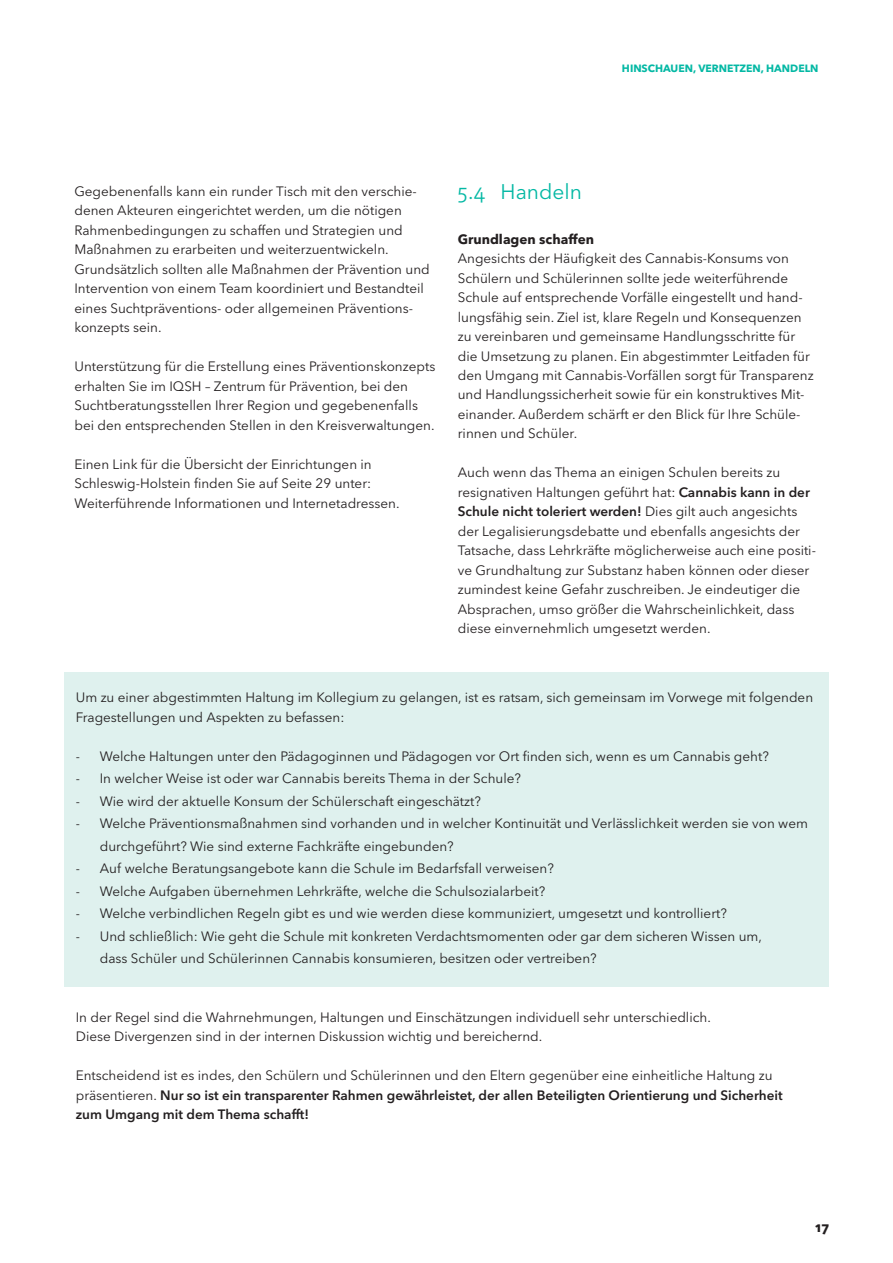
<style>
.page{position:relative;width:893px;height:1263px;background:#fff}
.page>*{position:absolute;margin:0;border:0;box-sizing:border-box;transform-origin:0 0}
.t1{font:21px "Avenir Next LT Pro";color:#03b8a4}
.t2{font:13.5px/19.5px "Avenir Next LT Pro";color:#231f20}
.t3{font:600 13.5px/19.5px "Avenir Next LT Pro";color:#231f20}
.t4{font:700 13.5px "Avenir Next LT Pro";color:#231f20}
.t5{font:700 10.5px "Avenir Next LT Pro";color:#03b8a4}
.s1{font-weight:600}
.s2{font-weight:400}
</style>
<div class="page">
<div style="left:64px;top:672px;width:765px;height:314px;background:#dff1ee"></div>
<p class="t5" style="left:622px;top:62px;width:198px">HINSCHAUEN, VERNETZEN, HANDELN</p>
<p class="t2" style="left:74px;top:181px;width:357px">Gegebenenfalls kann ein runder Tisch mit den verschie&shy;denen Akteuren eingerichtet werden, um die nötigen Rahmenbedingungen zu schaffen und Strategien und Maßnahmen zu erarbeiten und weiterzuentwickeln.<br>Grundsätzlich sollten alle Maßnahmen der Prävention und Intervention von einem Team koordiniert und Bestandteil eines Suchtpräventions- oder allgemeinen Präventions&shy;konzepts sein.</p>
<p class="t2" style="left:74px;top:357px;width:362px">Unterstützung für die Erstellung eines Präventionskonzepts erhalten Sie im IQSH – Zentrum für Prävention, bei den Suchtberatungsstellen Ihrer Region und gegebenenfalls bei den entsprechenden Stellen in den Kreisverwaltungen.</p>
<p class="t2" style="left:74px;top:454px;width:327px">Einen Link für die Übersicht der Einrichtungen in<br>Schleswig-Holstein finden Sie auf Seite 29 unter:<br>Weiterführende Informationen und Internetadressen.</p>
<h1 class="t1" style="left:457px;top:179px;width:126px">5.4 Handeln</h1>
<p class="t4" style="left:458px;top:230px;width:138px">Grundlagen schaffen</p>
<p class="t2" style="left:458px;top:249px;width:357px">Angesichts der Häufigkeit des Cannabis-Konsums von Schülern und Schülerinnen sollte jede weiterführende Schule auf entsprechende Vorfälle eingestellt und hand&shy;lungsfähig sein. Ziel ist, klare Regeln und Konsequenzen zu vereinbaren und gemeinsame Handlungsschritte für die Umsetzung zu planen. Ein abgestimmter Leitfaden für den Umgang mit Cannabis-Vorfällen sorgt für Transparenz und Handlungssicherheit sowie für ein konstruktives Mit&shy;einander. Außerdem schärft er den Blick für Ihre Schüle&shy;rinnen und Schüler.</p>
<p class="t2" style="left:458px;top:463px;width:360px">Auch wenn das Thema an einigen Schulen bereits zu resignativen Haltungen geführt hat: <span class="s1">Cannabis kann in der Schule nicht toleriert werden!</span> Dies gilt auch angesichts der Legalisierungsdebatte und ebenfalls angesichts der Tatsache, dass Lehrkräfte möglicherweise auch eine positi&shy;ve Grundhaltung zur Substanz haben können oder dieser zumindest keine Gefahr zuschreiben. Je eindeutiger die Absprachen, umso größer die Wahrscheinlichkeit, dass diese einvernehmlich umgesetzt werden.</p>
<p class="t2" style="left:76px;top:688px;width:739px">Um zu einer abgestimmten Haltung im Kollegium zu gelangen, ist es ratsam, sich gemeinsam im Vorwege mit folgenden<br>Fragestellungen und Aspekten zu befassen:</p>
<p class="t2" style="left:76px;top:746px;width:695px">- Welche Haltungen unter den Pädagoginnen und Pädagogen vor Ort finden sich, wenn es um Cannabis geht?</p>
<p class="t2" style="left:76px;top:769px;width:447px">- In welcher Weise ist oder war Cannabis bereits Thema in der Schule?</p>
<p class="t2" style="left:76px;top:791px;width:407px">- Wie wird der aktuelle Konsum der Schülerschaft eingeschätzt?</p>
<p class="t2" style="left:100px;top:812px;width:710px;line-height:22.5px;text-indent:-24px">- Welche Präventionsmaßnahmen sind vorhanden und in welcher Kontinuität und Verlässlichkeit werden sie von wem durchgeführt? Wie sind externe Fachkräfte eingebunden?</p>
<p class="t2" style="left:76px;top:859px;width:480px">- Auf welche Beratungsangebote kann die Schule im Bedarfsfall verweisen?</p>
<p class="t2" style="left:76px;top:881px;width:471px">- Welche Aufgaben übernehmen Lehrkräfte, welche die Schulsozialarbeit?</p>
<p class="t2" style="left:76px;top:904px;width:652px">- Welche verbindlichen Regeln gibt es und wie werden diese kommuniziert, umgesetzt und kontrolliert?</p>
<p class="t2" style="left:100px;top:925px;width:664px;line-height:22.5px;text-indent:-24px">- Und schließlich: Wie geht die Schule mit konkreten Verdachtsmomenten oder gar dem sicheren Wissen um, dass Schüler und Schülerinnen Cannabis konsumieren, besitzen oder vertreiben?</p>
<p class="t2" style="left:76px;top:1007px;width:637px">In der Regel sind die Wahrnehmungen, Haltungen und Einschätzungen individuell sehr unterschiedlich.<br>Diese Divergenzen sind in der internen Diskussion wichtig und bereichernd.</p>
<p class="t3" style="left:76px;top:1066px;width:708px"><span class="s2">Entscheidend ist es indes, den Schülern und Schülerinnen und den Eltern gegenüber eine einheitliche Haltung zu präsentieren.</span> Nur so ist ein transparenter Rahmen gewährleistet, der allen Beteiligten Orientierung und Sicherheit zum Umgang mit dem Thema schafft!</p>
<p class="t4" style="left:815px;top:1219px;width:16px">17</p>
</div>
